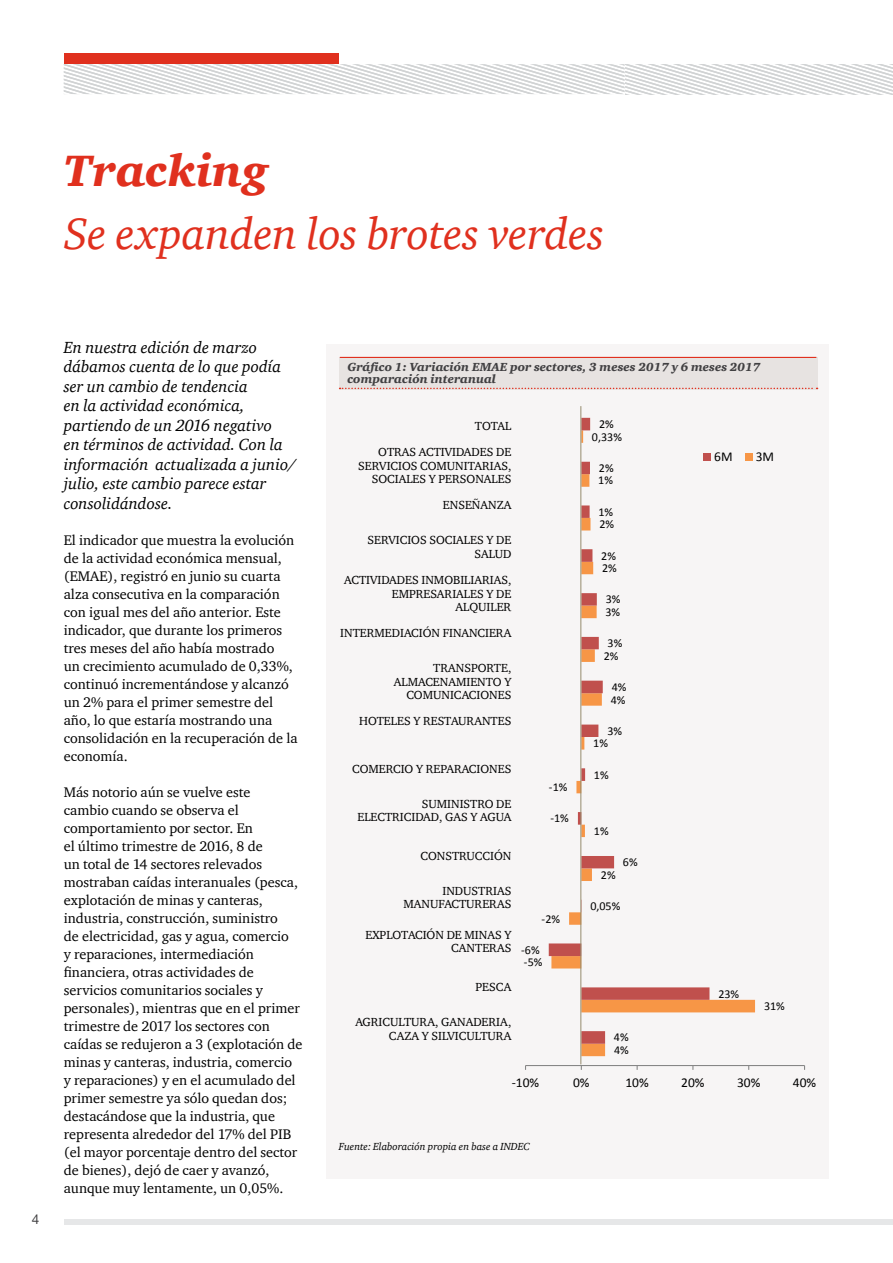
<style>
.page{position:relative;width:893px;height:1263px;background:#fff}
.page>*{position:absolute;margin:0;border:0;box-sizing:border-box;transform-origin:0 0}
.t1{font:italic 45px "ITC Charter Com";letter-spacing:-.005em;color:#e0301e}
.t2{font:italic 900 45px "ITC Charter Com";color:#e0301e}
.t3{font:italic 16.5px/19.5px "ITC Charter Com";color:#000}
.t4{font:14.25px/18px "ITC Charter Com";color:#000}
.t5{font:13.5px "Calibri";color:#000}
.t6{font:13.5px "Helvetica Neue LT Std";color:#414042}
.t7{font:12px/13.5px "ITC Charter Com";color:#000;text-align:right}
.t8{font:italic 900 12px/12px "ITC Charter Com";color:#414042}
.t9{font:12px "Calibri";color:#000}
.t10{font:italic 10.5px "ITC Charter Com";color:#000}
</style>
<div class="page">
<div style="left:65px;top:1219px;width:828px;height:5px;background:#e6e7e8"></div>
<svg style="left:64px;top:64px;width:829px;height:30px"></svg>
<div style="left:65px;top:53px;width:274px;height:11px;background:#e0301e"></div>
<div style="left:326px;top:344px;width:503px;height:835px;background:#f7f5f5"></div>
<div style="left:339px;top:357px;width:478px;height:32px;background:#e7e3e1"></div>
<svg style="left:340px;top:388px;width:478px;height:1px"></svg>
<hr style="left:340px;top:357px;width:476px;height:1px;background:#e0301e">
<svg style="left:580px;top:453px;width:175px;height:603px"></svg>
<svg style="left:549px;top:418px;width:160px;height:626px"></svg>
<hr style="left:525px;top:1065px;width:279px;height:1px;background:#868686">
<div style="left:704px;top:454px;width:7px;height:7px;background:#c0504d"></div>
<div style="left:745px;top:454px;width:7px;height:7px;background:#f79646"></div>
<hr style="left:581px;top:406px;width:1px;height:658px;background:#968c6d">
<h1 class="t2" style="left:64px;top:143px;width:206px">Tracking</h1>
<h1 class="t1" style="left:64px;top:206px;width:542px">Se expanden los brotes verdes</h1>
<p class="t6" style="left:32px;top:1211px;width:9px">4</p>
<p class="t3" style="left:64px;top:337px;width:234px">En nuestra edición de marzo dábamos cuenta de lo que podía ser un cambio de tendencia<br>en la actividad económica, partiendo de un 2016 negativo<br>en términos de actividad. Con la información actualizada a junio/ julio, este cambio parece estar consolidándose.</p>
<p class="t4" style="left:64px;top:531px;width:235px">El indicador que muestra la evolución de la actividad económica mensual, (EMAE), registró en junio su cuarta alza consecutiva en la comparación con igual mes del año anterior. Este indicador, que durante los primeros tres meses del año había mostrado<br>un crecimiento acumulado de 0,33%, continuó incrementándose y alcanzó un 2% para el primer semestre del año, lo que estaría mostrando una consolidación en la recuperación de la economía.</p>
<p class="t4" style="left:64px;top:783px;width:240px">Más notorio aún se vuelve este<br>cambio cuando se observa el comportamiento por sector. En<br>el último trimestre de 2016, 8 de<br>un total de 14 sectores relevados mostraban caídas interanuales (pesca, explotación de minas y canteras, industria, construcción, suministro<br>de electricidad, gas y agua, comercio<br>y reparaciones, intermediación financiera, otras actividades de servicios comunitarios sociales y personales), mientras que en el primer trimestre de 2017 los sectores con caídas se redujeron a 3 (explotación de minas y canteras, industria, comercio y reparaciones) y en el acumulado del primer semestre ya sólo quedan dos; destacándose que la industria, que representa alrededor del 17% del PIB (el mayor porcentaje dentro del sector de bienes), dejó de caer y avanzó, aunque muy lentamente, un 0,05%.</p>
<p class="t8" style="left:347px;top:361px;width:415px">Gráfico 1: Variación EMAE por sectores, 3 meses 2017 y 6 meses 2017 comparación interanual</p>
<p class="t7" style="left:378px;top:413px;width:135px;line-height:26.2px">TOTAL<br>OTRAS ACTIVIDADES DE</p>
<p class="t7" style="left:358px;top:459px;width:155px">SERVICIOS COMUNITARIAS,<br>SOCIALES Y PERSONALES</p>
<p class="t7" style="left:443px;top:498px;width:70px">ENSEÑANZA</p>
<p class="t7" style="left:367px;top:533px;width:145px">SERVICIOS SOCIALES Y DE<br>SALUD</p>
<p class="t7" style="left:344px;top:573px;width:169px">ACTIVIDADES INMOBILIARIAS,<br>EMPRESARIALES Y DE<br>ALQUILER</p>
<p class="t7" style="left:340px;top:626px;width:173px">INTERMEDIACIÓN FINANCIERA</p>
<p class="t7" style="left:394px;top:661px;width:119px">TRANSPORTE,<br>ALMACENAMIENTO Y<br>COMUNICACIONES</p>
<p class="t7" style="left:359px;top:714px;width:154px">HOTELES Y RESTAURANTES</p>
<p class="t7" style="left:352px;top:762px;width:161px">COMERCIO Y REPARACIONES</p>
<p class="t7" style="left:357px;top:796px;width:155px">SUMINISTRO DE<br>ELECTRICIDAD, GAS Y AGUA</p>
<p class="t7" style="left:421px;top:849px;width:92px">CONSTRUCCIÓN</p>
<p class="t7" style="left:404px;top:884px;width:109px">INDUSTRIAS<br>MANUFACTURERAS</p>
<p class="t7" style="left:366px;top:928px;width:147px">EXPLOTACIÓN DE MINAS Y<br>CANTERAS</p>
<p class="t7" style="left:476px;top:980px;width:37px">PESCA</p>
<p class="t7" style="left:355px;top:1015px;width:157px">AGRICULTURA, GANADERIA,<br>CAZA Y SILVICULTURA</p>
<p class="t9" style="left:549px;top:779px;width:20px">-1%</p>
<p class="t9" style="left:550px;top:811px;width:20px">-1%</p>
<p class="t9" style="left:542px;top:911px;width:20px">-2%</p>
<p class="t9" style="left:521px;top:942px;width:20px">-6%</p>
<p class="t9" style="left:524px;top:955px;width:20px">-5%</p>
<p class="t9" style="left:599px;top:417px;width:16px">2%</p>
<p class="t9" style="left:592px;top:429px;width:32px">0,33%</p>
<p class="t9" style="left:599px;top:460px;width:16px">2%</p>
<p class="t9" style="left:598px;top:473px;width:16px">1%</p>
<p class="t9" style="left:598px;top:504px;width:16px">1%</p>
<p class="t9" style="left:599px;top:517px;width:16px">2%</p>
<p class="t9" style="left:601px;top:548px;width:16px">2%</p>
<p class="t9" style="left:602px;top:560px;width:16px">2%</p>
<p class="t9" style="left:606px;top:592px;width:16px">3%</p>
<p class="t9" style="left:605px;top:604px;width:16px">3%</p>
<p class="t9" style="left:608px;top:636px;width:16px">3%</p>
<p class="t9" style="left:604px;top:648px;width:16px">2%</p>
<p class="t9" style="left:612px;top:679px;width:16px">4%</p>
<p class="t9" style="left:611px;top:692px;width:16px">4%</p>
<p class="t9" style="left:607px;top:723px;width:16px">3%</p>
<p class="t9" style="left:593px;top:736px;width:16px">1%</p>
<p class="t9" style="left:594px;top:767px;width:16px">1%</p>
<p class="t9" style="left:594px;top:823px;width:16px">1%</p>
<p class="t9" style="left:601px;top:867px;width:16px">2%</p>
<p class="t9" style="left:623px;top:855px;width:16px">6%</p>
<p class="t9" style="left:590px;top:898px;width:32px">0,05%</p>
<p class="t9" style="left:614px;top:1030px;width:16px">4%</p>
<p class="t9" style="left:614px;top:1042px;width:16px">4%</p>
<p class="t5" style="left:714px;top:448px;width:20px">6M</p>
<p class="t5" style="left:756px;top:448px;width:20px">3M</p>
<p class="t9" style="left:718px;top:986px;width:22px">23%</p>
<p class="t9" style="left:764px;top:998px;width:22px">31%</p>
<p class="t5" style="left:512px;top:1074px;width:29px">-10%</p>
<p class="t5" style="left:573px;top:1074px;width:18px">0%</p>
<p class="t5" style="left:625px;top:1074px;width:25px">10%</p>
<p class="t5" style="left:681px;top:1074px;width:25px">20%</p>
<p class="t5" style="left:737px;top:1074px;width:25px">30%</p>
<p class="t5" style="left:793px;top:1074px;width:25px">40%</p>
<p class="t10" style="left:339px;top:1140px;width:193px">Fuente: Elaboración propia en base a INDEC</p>
</div>
